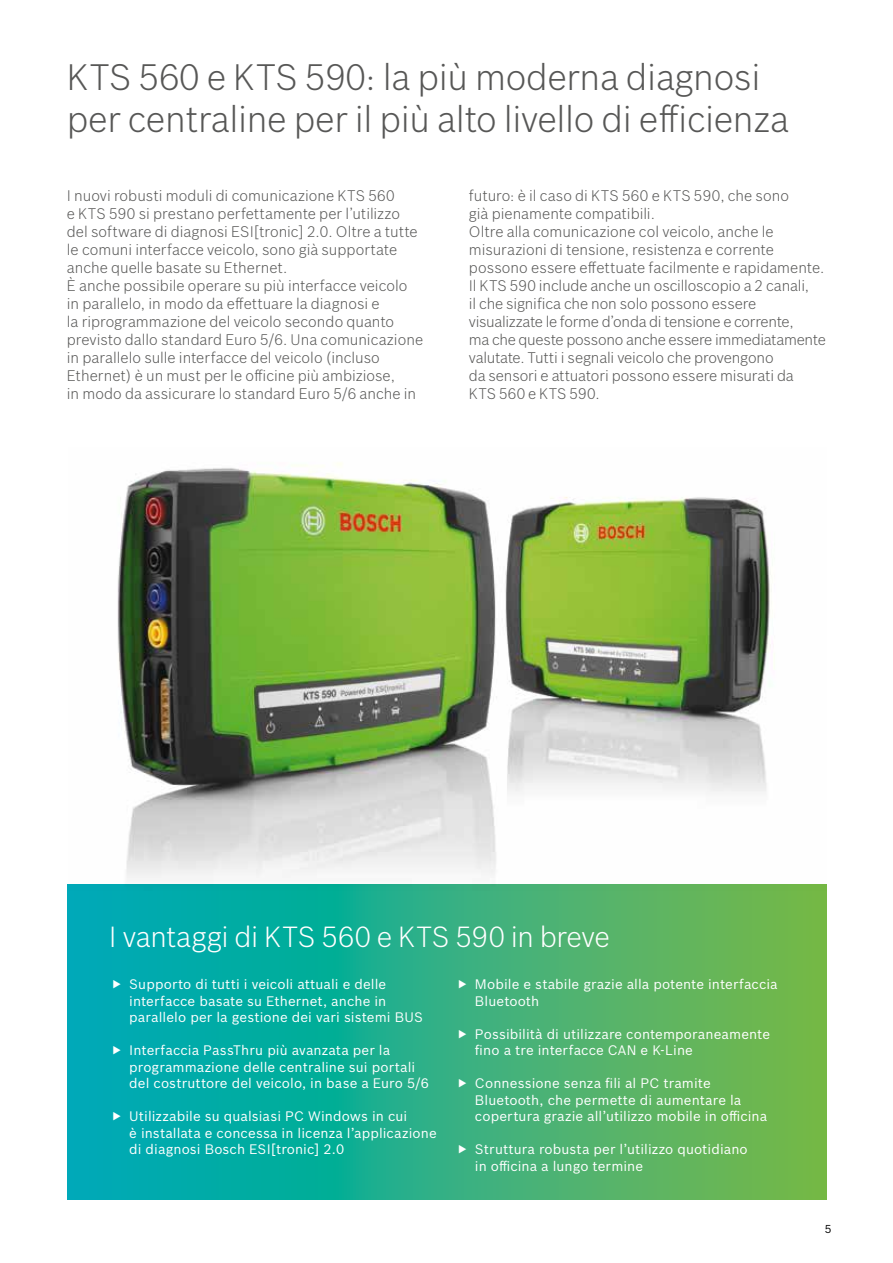
<style>
.page{position:relative;width:893px;height:1263px;background:#fff}
.page>*{position:absolute;margin:0;border:0;box-sizing:border-box;transform-origin:0 0}
.t1{font:300 36px/42px "Bosch Sans";letter-spacing:-.01em;color:#575756}
.t2{font:300 28.5px "Bosch Sans";letter-spacing:-.01em;color:#fff}
.t3{font:300 15px/18px "Bosch Sans";color:#575756}
.t4{font:13.5px/16.5px "Bosch Sans";letter-spacing:.01em;color:#fff}
.t5{font:11.25px "Bosch Sans";color:#000}
</style>
<div class="page">
<img style="left:117px;top:463px;width:656px;height:415px">
<svg style="left:67px;top:884px;width:759px;height:315px;background:#31b082"></svg>
<h1 class="t1" style="left:67px;top:54px;width:723px">KTS 560 e KTS 590: la più moderna diagnosi per centraline per il più alto livello di efficienza</h1>
<p class="t3" style="left:67px;top:185px;width:358px">I nuovi robusti moduli di comunicazione KTS 560<br>e KTS 590 si prestano perfettamente per l’utilizzo del software di diagnosi ESI[tronic] 2.0. Oltre a tutte le comuni interfacce veicolo, sono già supportate anche quelle basate su Ethernet.<br>È anche possibile operare su più interfacce veicolo in parallelo, in modo da effettuare la diagnosi e<br>la riprogrammazione del veicolo secondo quanto previsto dallo standard Euro 5/6. Una comunicazione in parallelo sulle interfacce del veicolo (incluso Ethernet) è un must per le officine più ambiziose,<br>in modo da assicurare lo standard Euro 5/6 anche in</p>
<p class="t3" style="left:469px;top:185px;width:358px">futuro: è il caso di KTS 560 e KTS 590, che sono<br>già pienamente compatibili.<br>Oltre alla comunicazione col veicolo, anche le misurazioni di tensione, resistenza e corrente possono essere effettuate facilmente e rapidamente.<br>Il KTS 590 include anche un oscilloscopio a 2 canali,<br>il che significa che non solo possono essere visualizzate le forme d’onda di tensione e corrente,<br>ma che queste possono anche essere immediatamente valutate. Tutti i segnali veicolo che provengono<br>da sensori e attuatori possono essere misurati da<br>KTS 560 e KTS 590.</p>
<h2 class="t2" style="left:109px;top:917px;width:502px">I vantaggi di KTS 560 e KTS 590 in breve</h2>
<p class="t4" style="left:129px;top:975px;width:295px;text-indent:-17px">▶ Supporto di tutti i veicoli attuali e delle interfacce basate su Ethernet, anche in parallelo per la gestione dei vari sistemi BUS</p>
<p class="t4" style="left:129px;top:1041px;width:301px;text-indent:-17px">▶ Interfaccia PassThru più avanzata per la programmazione delle centraline sui portali del costruttore del veicolo, in base a Euro 5/6</p>
<p class="t4" style="left:129px;top:1107px;width:309px;text-indent:-17px">▶ Utilizzabile su qualsiasi PC Windows in cui<br>è installata e concessa in licenza l’applicazione di diagnosi Bosch ESI[tronic] 2.0</p>
<p class="t4" style="left:475px;top:975px;width:304px;text-indent:-17px">▶ Mobile e stabile grazie alla potente interfaccia<br>Bluetooth</p>
<p class="t4" style="left:475px;top:1024px;width:297px;text-indent:-17px">▶ Possibilità di utilizzare contemporaneamente fino a tre interfacce CAN e K-Line</p>
<p class="t4" style="left:475px;top:1074px;width:294px;text-indent:-17px">▶ Connessione senza fili al PC tramite<br>Bluetooth, che permette di aumentare la copertura grazie all’utilizzo mobile in officina</p>
<p class="t4" style="left:475px;top:1140px;width:274px;text-indent:-17px">▶ Struttura robusta per l’utilizzo quotidiano in officina a lungo termine</p>
<p class="t5" style="left:825px;top:1221px;width:8px">5</p>
</div>
